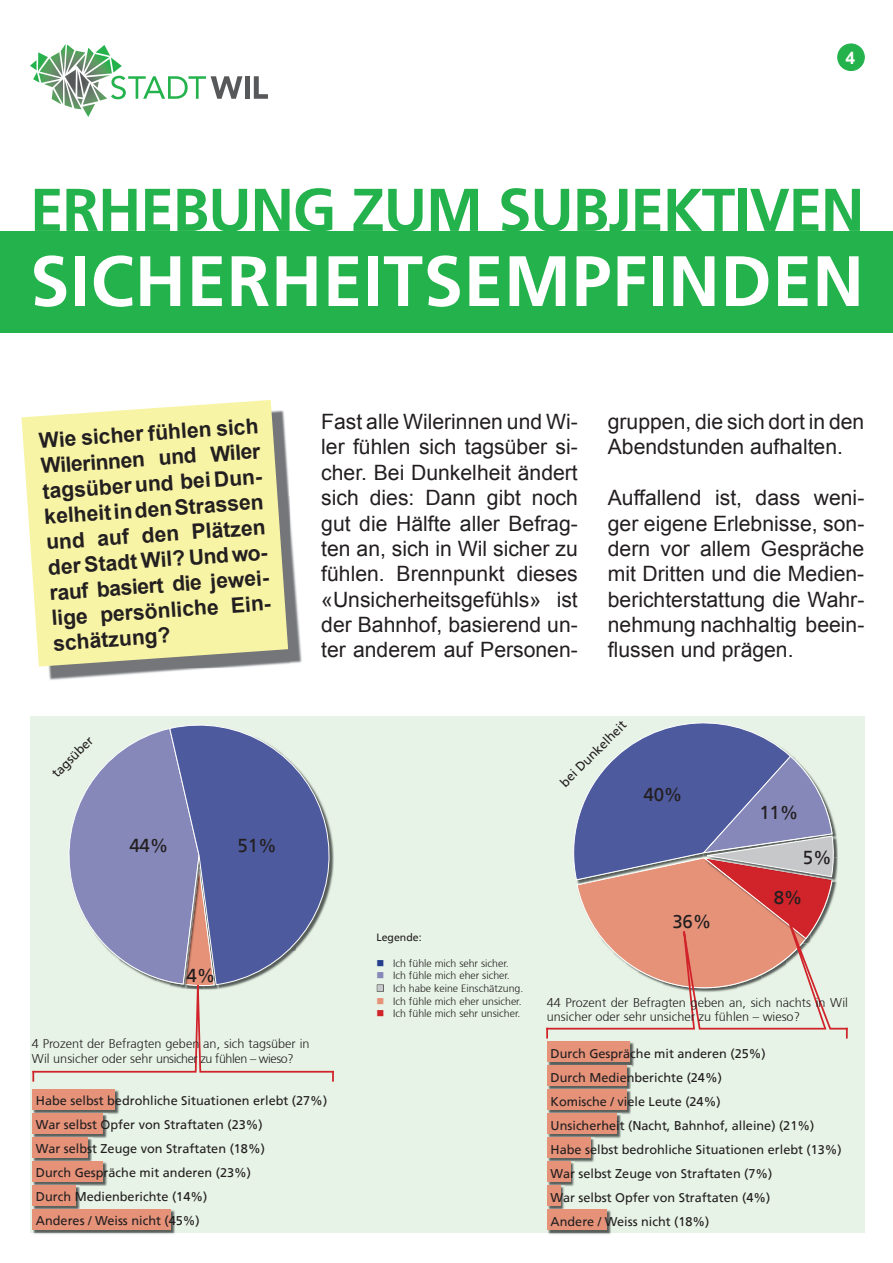
<style>
.page{position:relative;width:893px;height:1263px;background:#fff}
.page>*{position:absolute;margin:0;border:0;box-sizing:border-box;transform-origin:0 0}
.t1{font:700 71.25px "Frutiger";letter-spacing:.01em;color:#fff}
.t2{font:700 60.3px "Frutiger";letter-spacing:-.02em;color:#23b24b}
.t3{font:21.15px/25.3px "Arial";color:#231f20;text-align:justify}
.t4{font:700 21.15px/25.3px "Arial";color:#231f20}
.t5{font:18.75px "Frutiger";letter-spacing:-.01em;color:#231f20}
.t6{font:700 17.4px "Arial";color:#fff}
.t7{font:12.75px/24px "Frutiger";color:#231f20}
.t8{font:300 12.75px/14.9px "Frutiger";color:#231f20}
.t9{font:300 10.5px "Frutiger";color:#231f20}
.t10{font:10.5px "Frutiger";color:#231f20}
.s1{color:#253f8e}
.s2{color:#8688ba}
.s3{color:#c7c8ca}
.s4{color:#e59279}
.s5{color:#d1232a}
</style>
<div class="page">
<div style="left:245px;top:76px;width:5px;height:23px;background:#57585a"></div>
<svg style="left:254px;top:76px;width:14px;height:23px"></svg>
<svg style="left:30px;top:44px;width:212px;height:73px"></svg>
<img style="left:48px;top:473px;width:254px;height:207px">
<svg style="left:21px;top:400px;width:267px;height:267px;background:#f1eda8"></svg>
<div style="left:30px;top:716px;width:834px;height:517px;background:#e7f3e6"></div>
<div style="left:0;top:231px;width:893px;height:102px;background:#23b24b"></div>
<svg style="left:69px;top:728px;width:100px;height:191px"></svg>
<svg style="left:169px;top:725px;width:165px;height:194px;background:#6d77ab"></svg>
<div style="left:377px;top:985px;width:7px;height:6px;border:1px solid #231f20"></div>
<img style="left:33px;top:1090px;width:86px;height:24px">
<div style="left:32px;top:1089px;width:83px;height:21px;background:#e59279"></div>
<img style="left:33px;top:1113px;width:75px;height:25px">
<div style="left:32px;top:1113px;width:71px;height:21px;background:#e59279"></div>
<img style="left:33px;top:1137px;width:59px;height:24px">
<div style="left:32px;top:1137px;width:56px;height:21px;background:#e59279"></div>
<img style="left:33px;top:1162px;width:74px;height:24px">
<div style="left:32px;top:1161px;width:71px;height:21px;background:#e59279"></div>
<img style="left:33px;top:1185px;width:47px;height:24px">
<div style="left:32px;top:1185px;width:43px;height:21px;background:#e59279"></div>
<img style="left:33px;top:1210px;width:142px;height:24px">
<div style="left:32px;top:1209px;width:139px;height:21px;background:#e59279"></div>
<img style="left:548px;top:1042px;width:86px;height:25px">
<div style="left:547px;top:1041px;width:83px;height:21px;background:#e59279"></div>
<img style="left:548px;top:1066px;width:83px;height:49px">
<div style="left:547px;top:1065px;width:80px;height:21px;background:#e59279"></div>
<div style="left:547px;top:1089px;width:80px;height:21px;background:#e59279"></div>
<img style="left:548px;top:1114px;width:73px;height:24px">
<div style="left:547px;top:1113px;width:70px;height:21px;background:#e59279"></div>
<img style="left:548px;top:1138px;width:46px;height:24px">
<div style="left:547px;top:1137px;width:43px;height:21px;background:#e59279"></div>
<img style="left:548px;top:1163px;width:26px;height:23px">
<div style="left:547px;top:1161px;width:23px;height:21px;background:#e59279"></div>
<img style="left:548px;top:1187px;width:16px;height:22px">
<div style="left:547px;top:1185px;width:13px;height:21px;background:#e59279"></div>
<img style="left:548px;top:1210px;width:63px;height:25px">
<div style="left:547px;top:1209px;width:60px;height:21px;background:#e59279"></div>
<div style="left:838px;top:44px;width:26px;height:27px;background:#23b24b;border-radius:50%"></div>
<div style="left:838px;top:44px;width:26px;height:27px;border:1px solid #23b24b;border-radius:50%"></div>
<svg style="left:332px;top:1073px;width:2px;height:9px"></svg>
<svg style="left:32px;top:1073px;width:2px;height:9px"></svg>
<svg style="left:32px;top:919px;width:302px;height:154px"></svg>
<svg style="left:846px;top:1030px;width:2px;height:8px"></svg>
<svg style="left:546px;top:1030px;width:2px;height:8px"></svg>
<svg style="left:546px;top:823px;width:302px;height:207px"></svg>
<img style="left:837px;top:836px;width:1px;height:45px">
<img style="left:834px;top:858px;width:3px;height:23px">
<img style="left:834px;top:836px;width:3px;height:22px">
<svg style="left:568px;top:722px;width:266px;height:280px"></svg>
<h3 class="t6" style="left:845px;top:46px;width:11px">4</h3>
<h2 class="t2" style="left:30px;top:175px;width:836px">ERHEBUNG ZUM SUBJEKTIVEN</h2>
<h1 class="t1" style="left:30px;top:239px;width:835px">SICHERHEITSEMPFINDEN</h1>
<h3 class="t4" style="left:38px;top:429px;width:225px;rotate:-4deg">Wie sicher fühlen sich<br>Wilerinnen und Wiler tagsüber und bei Dun&shy;kelheit in den Strassen und auf den Plätzen der Stadt Wil? Und wo&shy;rauf basiert die jewei&shy;lige persönliche Ein&shy;schätzung?</h3>
<p class="t3" style="left:321px;top:409px;width:258px">Fast alle Wilerinnen und Wi&shy;ler fühlen sich tagsüber si&shy;cher. Bei Dunkelheit ändert sich dies: Dann gibt noch gut die Hälfte aller Befrag&shy;ten an, sich in Wil sicher zu fühlen. Brennpunkt dieses «Unsicherheitsgefühls» ist der Bahnhof, basierend un&shy;ter anderem auf Personen-</p>
<h3 class="t3" style="left:608px;top:409px;width:258px">gruppen, die sich dort in den<br>Abendstunden aufhalten.</h3>
<h3 class="t3" style="left:608px;top:485px;width:258px">Auffallend ist, dass weni&shy;ger eigene Erlebnisse, son&shy;dern vor allem Gespräche mit Dritten und die Medien&shy;berichterstattung die Wahr&shy;nehmung nachhaltig beein&shy;flussen und prägen.</h3>
<p class="t7" style="left:46px;top:767px;width:54px;rotate:-45deg">tagsüber</p>
<h3 class="t5" style="left:129px;top:835px;width:41px">44%</h3>
<h3 class="t5" style="left:238px;top:835px;width:41px">51%</h3>
<h3 class="t5" style="left:187px;top:964px;width:30px">4%</h3>
<p class="t8" style="left:32px;top:1036px;width:279px">4 Prozent der Befragten geben an, sich tagsüber in<br>Wil unsicher oder sehr unsicher zu fühlen – wieso?</p>
<p class="t7" style="left:36px;top:1089px;width:293px">Habe selbst bedrohliche Situationen erlebt (27%)<br>War selbst Opfer von Straftaten (23%)<br>War selbst Zeuge von Straftaten (18%)<br>Durch Gespräche mit anderen (23%)<br>Durch Medienberichte (14%)<br>Anderes / Weiss nicht (45%)</p>
<p class="t10" style="left:376px;top:931px;width:47px">Legende:</p>
<p class="t9" style="left:376px;top:957px;width:134px"><span class="s1">■</span> Ich fühle mich sehr sicher.</p>
<p class="t9" style="left:376px;top:970px;width:135px"><span class="s2">■</span> Ich fühle mich eher sicher.</p>
<p class="t9" style="left:376px;top:982px;width:148px"><span class="s3">■</span> Ich habe keine Einschätzung.</p>
<p class="t9" style="left:376px;top:995px;width:147px"><span class="s4">■</span> Ich fühle mich eher unsicher.</p>
<p class="t9" style="left:376px;top:1008px;width:146px"><span class="s5">■</span> Ich fühle mich sehr unsicher.</p>
<p class="t7" style="left:554px;top:776px;width:89px;rotate:-45deg">bei Dunkelheit</p>
<h3 class="t5" style="left:643px;top:783px;width:41px">40%</h3>
<h3 class="t5" style="left:672px;top:910px;width:41px">36%</h3>
<h3 class="t5" style="left:759px;top:801px;width:41px">11%</h3>
<h3 class="t5" style="left:803px;top:846px;width:30px">5%</h3>
<h3 class="t5" style="left:774px;top:886px;width:30px">8%</h3>
<p class="t8" style="left:547px;top:995px;width:303px">44 Prozent der Befragten geben an, sich nachts in Wil unsicher oder sehr unsicher zu fühlen – wieso?</p>
<p class="t7" style="left:551px;top:1041px;width:293px">Durch Gespräche mit anderen (25%)<br>Durch Medienberichte (24%)<br>Komische / viele Leute (24%)<br>Unsicherheit (Nacht, Bahnhof, alleine) (21%)<br>Habe selbst bedrohliche Situationen erlebt (13%)<br>War selbst Zeuge von Straftaten (7%)<br>War selbst Opfer von Straftaten (4%)<br>Andere / Weiss nicht (18%)</p>
</div>
